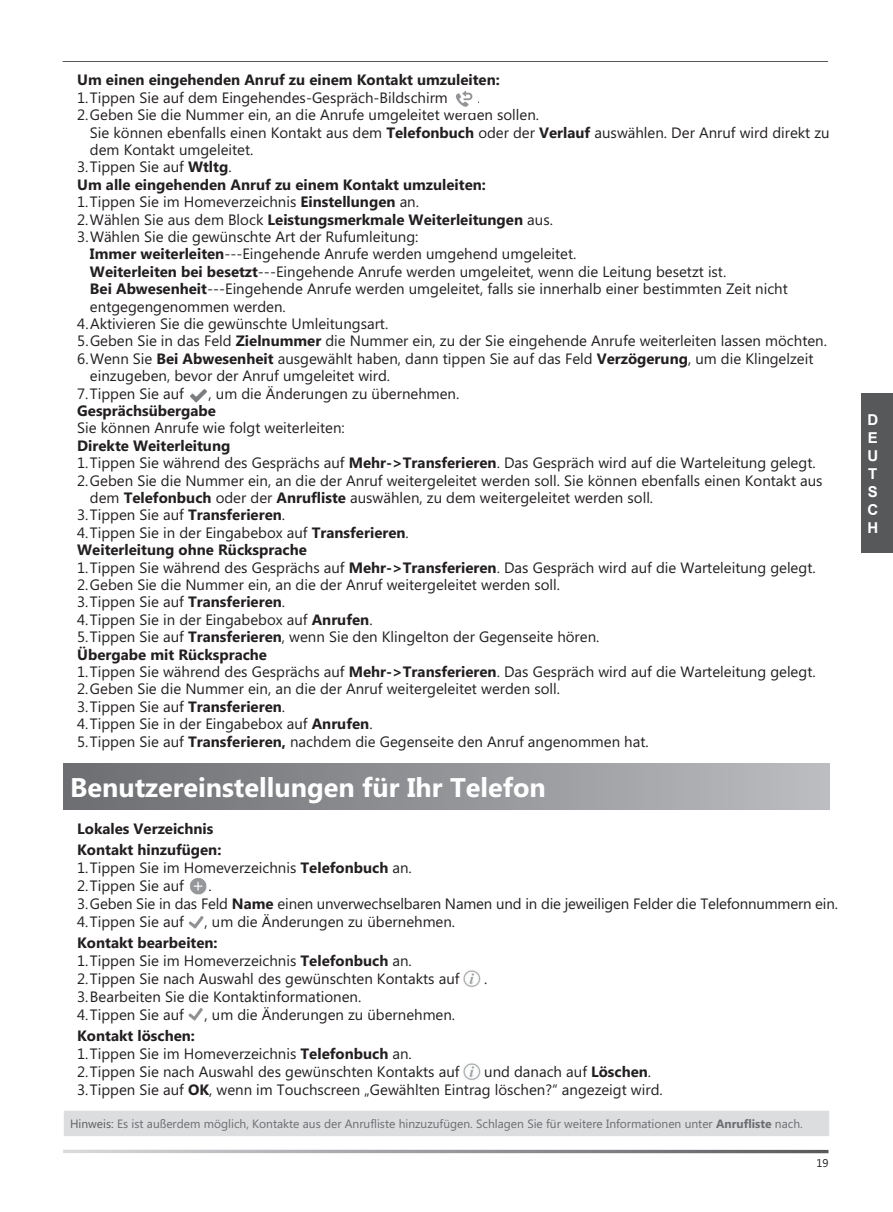
<style>
.page{position:relative;width:893px;height:1212px;background:#fff}
.page>*{position:absolute;margin:0;border:0;box-sizing:border-box;transform-origin:0 0}
.t1{font:700 27px "Microsoft Phags Pa";color:#fff}
.t2{font:15px/17.4px "Microsoft Phags Pa";color:#231f20}
.t3{font:700 15px/17.4px "Microsoft Phags Pa";color:#231f20}
.t4{font:700 15px/18px "Arial";color:#fff;text-align:justify}
.t5{font:12px "Microsoft Phags Pa";color:#6c6d70}
.t6{font:11.25px "Microsoft Phags Pa";color:#231f20}
.s1{font-weight:700}
.s2{font-weight:400}
.s3{color:#5c5d5e}
</style>
<div class="page">
<div style="left:861px;top:393px;width:32px;height:160px;background:#57585a"></div>
<div style="left:64px;top:763px;width:765px;height:47px;background:linear-gradient(to right,#6b6d70,#bbbcc0)"></div>
<div style="left:64px;top:1111px;width:765px;height:25px;background:#dcdddf"></div>
<hr style="left:63px;top:61px;width:765px;height:1px;background:#57585a">
<img style="left:190px;top:389px;width:17px;height:14px">
<img style="left:190px;top:878px;width:17px;height:17px">
<img style="left:188px;top:916px;width:16px;height:13px">
<img style="left:463px;top:970px;width:17px;height:17px">
<img style="left:188px;top:1008px;width:15px;height:13px">
<img style="left:463px;top:1063px;width:17px;height:17px">
<img style="left:455px;top:90px;width:18px;height:17px">
<svg style="left:63px;top:1150px;width:765px;height:3px;background:#989a9d"></svg>
<p class="t3" style="left:77px;top:70px;width:424px">Um einen eingehenden Anruf zu einem Kontakt umzuleiten:</p>
<p class="t2" style="left:77px;top:88px;width:372px">1. Tippen Sie auf dem Eingehendes-Gespräch-Bildschirm</p>
<p class="t2" style="left:477px;top:88px;width:5px">.</p>
<p class="t2" style="left:90px;top:105px;width:741px;text-indent:-13px">2. Geben Sie die Nummer ein, an die Anrufe umgeleitet werden sollen.<br>Sie können ebenfalls einen Kontakt aus dem <span class="s1">Telefonbuch</span> oder der <span class="s1">Verlauf</span> auswählen. Der Anruf wird direkt zu dem Kontakt umgeleitet.</p>
<p class="t3" style="left:77px;top:157px;width:410px"><span class="s2">3. Tippen Sie auf</span> Wtltg<span class="s2">.<br></span>Um alle eingehenden Anruf zu einem Kontakt umzuleiten:</p>
<p class="t2" style="left:77px;top:192px;width:343px">1. Tippen Sie im Homeverzeichnis <span class="s1">Einstellungen</span> an.</p>
<p class="t3" style="left:77px;top:210px;width:477px"><span class="s2">2. Wählen Sie aus dem Block</span> Leistungsmerkmale Weiterleitungen <span class="s2">aus.</span></p>
<p class="t2" style="left:90px;top:227px;width:699px;text-indent:-13px">3. Wählen Sie die gewünschte Art der Rufumleitung:<br><span class="s1">Immer weiterleiten</span>---Eingehende Anrufe werden umgehend umgeleitet.<br><span class="s1">Weiterleiten bei besetzt</span>---Eingehende Anrufe werden umgeleitet, wenn die Leitung besetzt ist.<br><span class="s1">Bei Abwesenheit</span>---Eingehende Anrufe werden umgeleitet, falls sie innerhalb einer bestimmten Zeit nicht entgegengenommen werden.</p>
<p class="t2" style="left:77px;top:314px;width:313px">4. Aktivieren Sie die gewünschte Umleitungsart.</p>
<p class="t2" style="left:77px;top:332px;width:751px">5. Geben Sie in das Feld <span class="s1">Zielnummer</span> die Nummer ein, zu der Sie eingehende Anrufe weiterleiten lassen möchten.</p>
<p class="t2" style="left:90px;top:349px;width:725px;text-indent:-13px">6. Wenn Sie <span class="s1">Bei Abwesenheit</span> ausgewählt haben, dann tippen Sie auf das Feld <span class="s1">Verzögerung</span>, um die Klingelzeit einzugeben, bevor der Anruf umgeleitet wird.</p>
<p class="t2" style="left:77px;top:384px;width:108px">7. Tippen Sie auf</p>
<p class="t2" style="left:209px;top:384px;width:252px">, um die Änderungen zu übernehmen.</p>
<p class="t3" style="left:77px;top:401px;width:140px">Gesprächsübergabe</p>
<p class="t2" style="left:77px;top:419px;width:269px">Sie können Anrufe wie folgt weiterleiten:</p>
<p class="t3" style="left:77px;top:436px;width:155px">Direkte Weiterleitung</p>
<p class="t2" style="left:77px;top:453px;width:740px">1. Tippen Sie während des Gesprächs auf <span class="s1">Mehr-&gt;Transferieren</span>. Das Gespräch wird auf die Warteleitung gelegt.</p>
<p class="t2" style="left:90px;top:471px;width:734px;text-indent:-13px">2. Geben Sie die Nummer ein, an die der Anruf weitergeleitet werden soll. Sie können ebenfalls einen Kontakt aus dem <span class="s1">Telefonbuch</span> oder der <span class="s1">Anrufliste</span> auswählen, zu dem weitergeleitet werden soll.</p>
<p class="t2" style="left:77px;top:506px;width:209px">3. Tippen Sie auf <span class="s1">Transferieren</span>.</p>
<p class="t3" style="left:77px;top:523px;width:333px"><span class="s2">4. Tippen Sie in der Eingabebox auf</span> Transferieren<span class="s2">.<br></span>Weiterleitung ohne Rücksprache</p>
<p class="t2" style="left:77px;top:558px;width:740px">1. Tippen Sie während des Gesprächs auf <span class="s1">Mehr-&gt;Transferieren</span>. Das Gespräch wird auf die Warteleitung gelegt.</p>
<p class="t2" style="left:77px;top:575px;width:484px">2. Geben Sie die Nummer ein, an die der Anruf weitergeleitet werden soll.</p>
<p class="t2" style="left:77px;top:593px;width:209px">3. Tippen Sie auf <span class="s1">Transferieren</span>.</p>
<p class="t2" style="left:77px;top:610px;width:297px">4. Tippen Sie in der Eingabebox auf <span class="s1">Anrufen</span>.</p>
<p class="t2" style="left:77px;top:627px;width:524px">5. Tippen Sie auf <span class="s1">Transferieren</span>, wenn Sie den Klingelton der Gegenseite hören.<br><span class="s1">Übergabe mit Rücksprache</span></p>
<p class="t2" style="left:77px;top:662px;width:740px">1. Tippen Sie während des Gesprächs auf <span class="s1">Mehr-&gt;Transferieren</span>. Das Gespräch wird auf die Warteleitung gelegt.</p>
<p class="t2" style="left:77px;top:680px;width:484px">2. Geben Sie die Nummer ein, an die der Anruf weitergeleitet werden soll.</p>
<p class="t2" style="left:77px;top:697px;width:209px">3. Tippen Sie auf <span class="s1">Transferieren</span>.</p>
<p class="t2" style="left:77px;top:714px;width:297px">4. Tippen Sie in der Eingabebox auf <span class="s1">Anrufen</span>.</p>
<p class="t2" style="left:77px;top:732px;width:573px">5. Tippen Sie auf <span class="s1">Transferieren,</span> nachdem die Gegenseite den Anruf angenommen hat.</p>
<h1 class="t1" style="left:70px;top:768px;width:477px">Benutzereinstellungen für Ihr Telefon</h1>
<p class="t3" style="left:77px;top:817px;width:146px;line-height:21px">Lokales Verzeichnis<br>Kontakt hinzufügen:</p>
<p class="t2" style="left:77px;top:858px;width:336px">1. Tippen Sie im Homeverzeichnis <span class="s1">Telefonbuch</span> an.</p>
<p class="t2" style="left:77px;top:876px;width:108px">2. Tippen Sie auf</p>
<p class="t2" style="left:209px;top:876px;width:5px">.</p>
<p class="t2" style="left:77px;top:894px;width:762px">3. Geben Sie in das Feld <span class="s1">Name</span> einen unverwechselbaren Namen und in die jeweiligen Felder die Telefonnummern ein.</p>
<p class="t2" style="left:77px;top:912px;width:108px">4. Tippen Sie auf</p>
<p class="t2" style="left:204px;top:912px;width:252px">, um die Änderungen zu übernehmen.</p>
<p class="t3" style="left:77px;top:933px;width:142px">Kontakt bearbeiten:</p>
<p class="t2" style="left:77px;top:951px;width:336px">1. Tippen Sie im Homeverzeichnis <span class="s1">Telefonbuch</span> an.</p>
<p class="t2" style="left:77px;top:969px;width:384px">2. Tippen Sie nach Auswahl des gewünschten Kontakts auf</p>
<p class="t2" style="left:484px;top:969px;width:5px">.</p>
<p class="t2" style="left:77px;top:987px;width:286px">3. Bearbeiten Sie die Kontaktinformationen.</p>
<p class="t2" style="left:77px;top:1005px;width:108px">4. Tippen Sie auf</p>
<p class="t2" style="left:204px;top:1005px;width:252px">, um die Änderungen zu übernehmen.</p>
<p class="t3" style="left:77px;top:1026px;width:119px">Kontakt löschen:</p>
<p class="t2" style="left:77px;top:1044px;width:336px">1. Tippen Sie im Homeverzeichnis <span class="s1">Telefonbuch</span> an.</p>
<p class="t2" style="left:77px;top:1062px;width:384px">2. Tippen Sie nach Auswahl des gewünschten Kontakts auf</p>
<p class="t2" style="left:484px;top:1062px;width:169px">und danach auf <span class="s1">Löschen</span>.</p>
<p class="t2" style="left:77px;top:1080px;width:587px">3. Tippen Sie auf <span class="s1">OK</span>, wenn im Touchscreen „Gewählten Eintrag löschen?“ angezeigt wird.</p>
<p class="t5" style="left:70px;top:1115px;width:734px"><span class="s3">Hinweis:</span> Es ist außerdem möglich, Kontakte aus der Anrufliste hinzuzufügen. Schlagen Sie für weitere Informationen unter <span class="s1">Anrufliste</span> nach.</p>
<p class="t6" style="left:816px;top:1155px;width:14px">19</p>
<p class="t4" style="left:867px;top:411px;width:12px">D E U T S C H</p>
</div>
